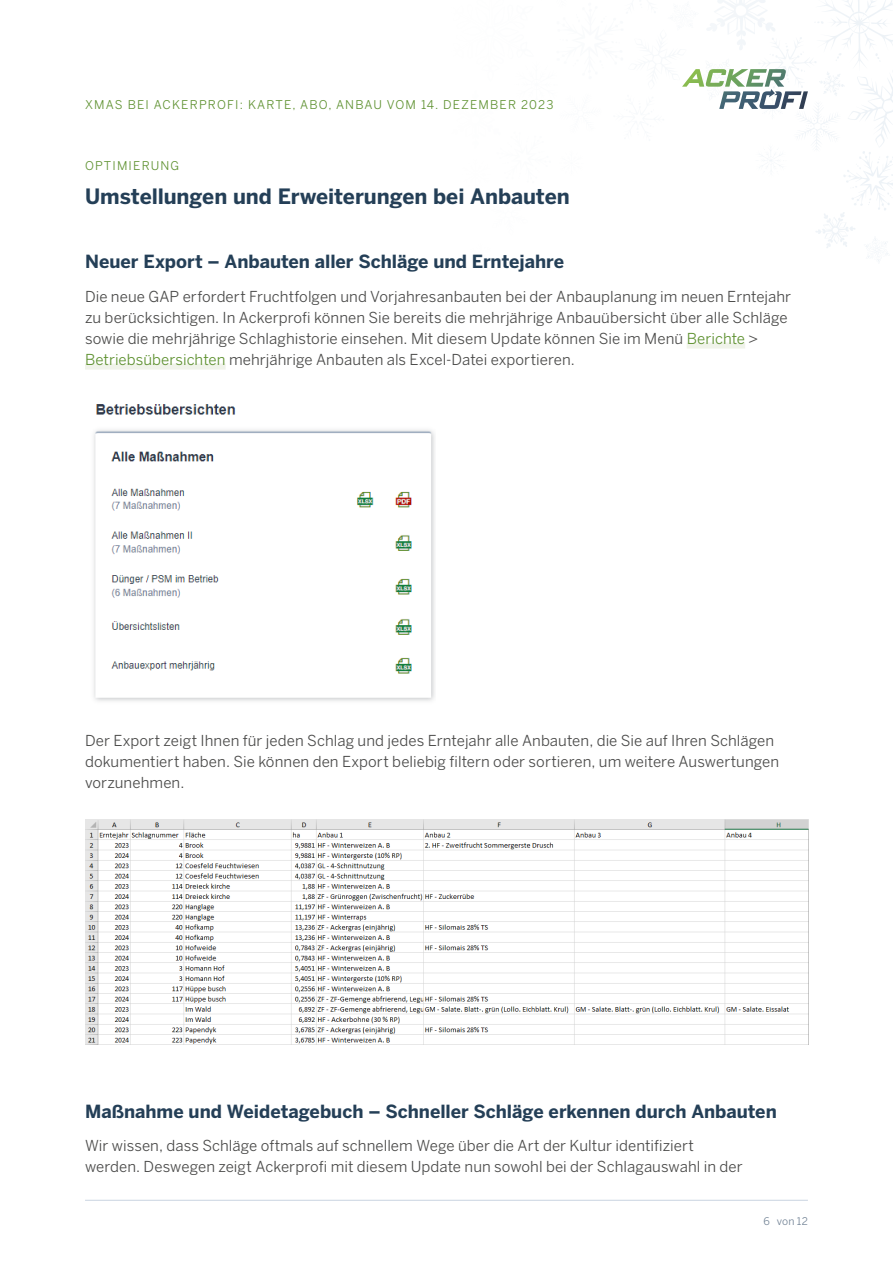
<style>
.page{position:relative;width:893px;height:1263px;background:#fff}
.page>*{position:absolute;margin:0;border:0;box-sizing:border-box;transform-origin:0 0}
.H1{font:700 21px "Benton Sans";letter-spacing:-.005em;color:#243f57}
.H2{font:700 18px "Benton Sans";color:#243f57}
.Body{font:15px/21px "Benton Sans";letter-spacing:.005em;color:#4a4a49}
.Eyebrow___8pt_mit_Seitenumbruch{font:12px "Benton Sans";letter-spacing:.1em;color:#5e9130}
.t1{font:10.5px "Benton Sans";color:#708194}
.s1{color:#5e9130}
</style>
<div class="page">
<div style="left:687px;top:343px;width:58px;height:6px;background:#f0f3ea"></div>
<div style="left:85px;top:364px;width:141px;height:6px;background:#f0f3ea"></div>
<img style="left:94px;top:404px;width:341px;height:297px">
<img style="left:85px;top:820px;width:723px;height:225px">
<hr style="left:85px;top:1200px;width:723px;height:1px;background:#cad4e1">
<svg style="left:682px;top:0;width:211px;height:261px"></svg>
<p class="Eyebrow___8pt_mit_Seitenumbruch" style="left:85px;top:97px;width:19px">Xmas</p>
<p class="Eyebrow___8pt_mit_Seitenumbruch" style="left:128px;top:97px;width:8px">bei</p>
<p class="Eyebrow___8pt_mit_Seitenumbruch" style="left:154px;top:97px;width:19px">Ackerprofi</p>
<p class="Eyebrow___8pt_mit_Seitenumbruch" style="left:240px;top:97px;width:27px">: Karte</p>
<p class="Eyebrow___8pt_mit_Seitenumbruch" style="left:293px;top:97px;width:63px">, Abo, Anbau</p>
<p class="Eyebrow___8pt_mit_Seitenumbruch" style="left:387px;top:97px;width:67px">VOM 14. dezember</p>
<p class="Eyebrow___8pt_mit_Seitenumbruch" style="left:521px;top:97px;width:34px">2023</p>
<p class="Eyebrow___8pt_mit_Seitenumbruch" style="left:85px;top:159px;width:96px">OPTIMIERUNG</p>
<p class="H1" style="left:85px;top:184px;width:486px">Umstellungen und Erweiterungen bei Anbauten</p>
<p class="H2" style="left:85px;top:251px;width:481px">Neuer Export – Anbauten aller Schläge und Erntejahre</p>
<p class="Body" style="left:85px;top:286px;width:708px">Die neue GAP erfordert Fruchtfolgen und Vorjahresanbauten bei der Anbauplanung im neuen Erntejahr zu berücksichtigen. In Ackerprofi können Sie bereits die mehrjährige Anbauübersicht über alle Schläge sowie die mehrjährige Schlaghistorie einsehen. Mit diesem Update können Sie im Menü <span class="s1">Berichte</span> &gt; <span class="s1">Betriebsübersichten</span> mehrjährige Anbauten als Excel-Datei exportieren.</p>
<p class="Body" style="left:85px;top:730px;width:696px">Der Export zeigt Ihnen für jeden Schlag und jedes Erntejahr alle Anbauten, die Sie auf Ihren Schlägen dokumentiert haben. Sie können den Export beliebig filtern oder sortieren, um weitere Auswertungen vorzunehmen.</p>
<p class="H2" style="left:85px;top:1100px;width:693px">Maßnahme und Weidetagebuch – Schneller Schläge erkennen durch Anbauten</p>
<p class="Body" style="left:85px;top:1135px;width:659px">Wir wissen, dass Schläge oftmals auf schnellem Wege über die Art der Kultur identifiziert werden. Deswegen zeigt Ackerprofi mit diesem Update nun sowohl bei der Schlagauswahl in der</p>
<p class="t1" style="left:764px;top:1215px;width:46px">6 von 12</p>
</div>
